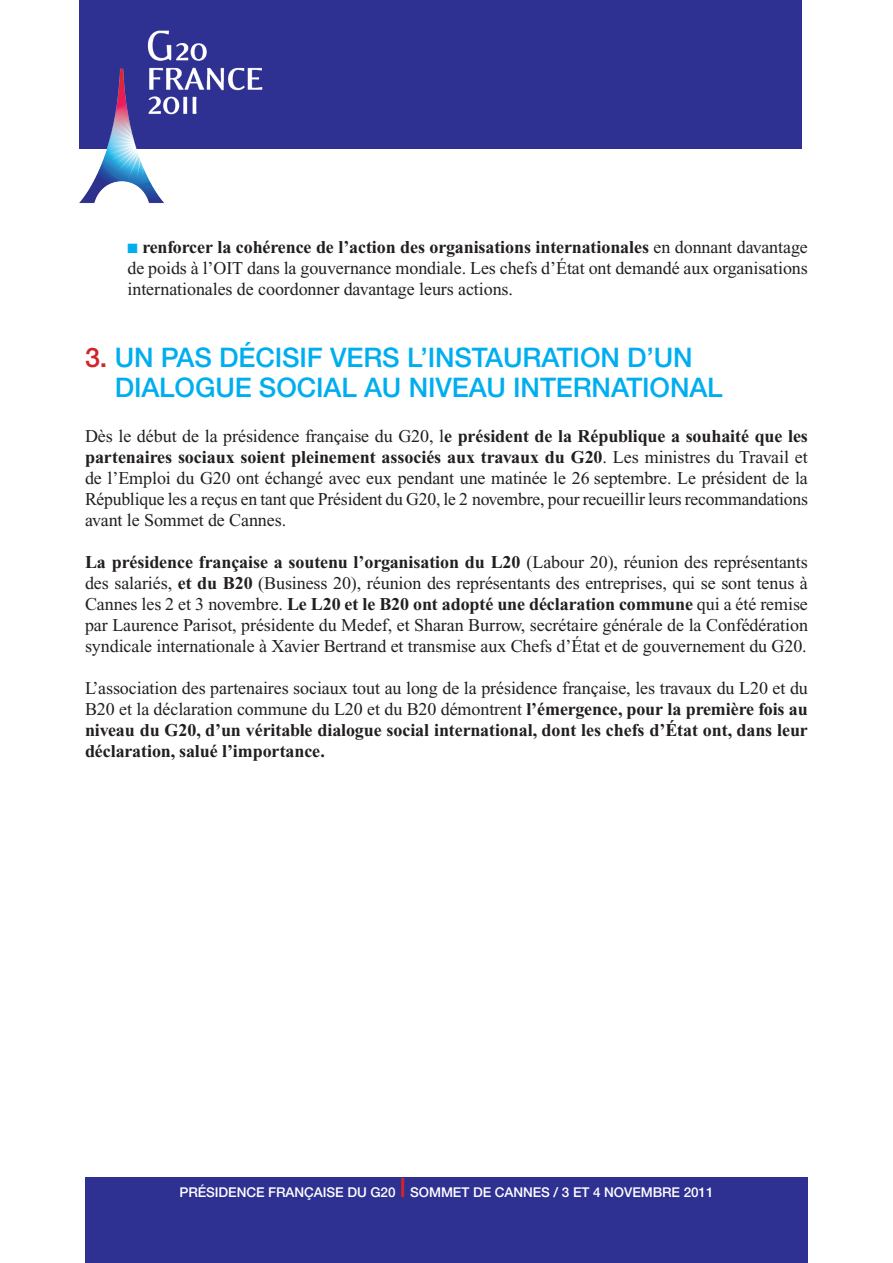
<style>
.page{position:relative;width:893px;height:1263px;background:#fff}
.page>*{position:absolute;margin:0;border:0;box-sizing:border-box;transform-origin:0 0}
._02_Titre_2{font:500 27px/30px "Helvetica Neue";letter-spacing:-.005em;color:#00aeef}
._01_Texte{font:18px/21px "Times New Roman";letter-spacing:-.005em;color:#231f20;text-align:justify}
._01_Texte-2{font:700 18px/21px "Times New Roman";letter-spacing:-.005em;color:#231f20;text-align:justify}
._02_Texte_retrait{font:18px/21px "Times New Roman";letter-spacing:-.005em;color:#231f20;text-align:justify}
.t1{font:500 13.5px "Helvetica Neue";letter-spacing:-.005em;color:#fff}
.s1{color:#00aeef}
.s2{font-weight:700}
.s3{color:#d1232a}
.s4{font-weight:400}
</style>
<div class="page">
<div style="left:85px;top:1178px;width:723px;height:85px;background:#2e3092"></div>
<hr style="left:401px;top:1178px;width:3px;height:19px;background:#d1232a">
<div style="left:79px;top:0;width:722px;height:149px;background:#2e3092"></div>
<img style="left:79px;top:30px;width:184px;height:173px">
<p class="_02_Texte_retrait" style="left:128px;top:236px;width:682px"><span class="s1">■</span> <span class="s2">renforcer la cohérence de l’action des organisations internationales</span> en donnant davantage de poids à l’OIT dans la gouvernance mondiale. Les chefs d’État ont demandé aux organisations internationales de coordonner davantage leurs actions.</p>
<p class="_02_Titre_2" style="left:115px;top:342px;width:610px;text-indent:-30px"><span class="s3">3.</span> UN PAS DÉCISIF VERS L’INSTAURATION D’UN<br>DIALOGUE SOCIAL AU NIVEAU INTERNATIONAL</p>
<p class="_01_Texte" style="left:85px;top:425px;width:724px">Dès le début de la présidence française du G20, l<span class="s2">e président de la République a souhaité que les partenaires sociaux soient pleinement associés aux travaux du G20</span>. Les ministres du Travail et de l’Emploi du G20 ont échangé avec eux pendant une matinée le 26 septembre. Le président de la République les a reçus en tant que Président du G20, le 2 novembre, pour recueillir leurs recommandations avant le Sommet de Cannes.</p>
<p class="_01_Texte" style="left:85px;top:551px;width:724px"><span class="s2">La présidence française a soutenu l’organisation du L20</span> (Labour 20), réunion des représentants des salariés, <span class="s2">et du B20</span> (Business 20), réunion des représentants des entreprises, qui se sont tenus à Cannes les 2 et 3 novembre. <span class="s2">Le L20 et le B20 ont adopté une déclaration commune</span> qui a été remise par Laurence Parisot, présidente du Medef, et Sharan Burrow, secrétaire générale de la Confédération syndicale internationale à Xavier Bertrand et transmise aux Chefs d’État et de gouvernement du G20.</p>
<p class="_01_Texte-2" style="left:85px;top:677px;width:724px"><span class="s4">L’association des partenaires sociaux tout au long de la présidence française, les travaux du L20 et du B20 et la déclaration commune du L20 et du B20 démontrent</span> l’émergence, pour la première fois au niveau du G20, d’un véritable dialogue social international, dont les chefs d’État ont, dans leur déclaration, salué l’importance.</p>
<p class="t1" style="left:179px;top:1184px;width:536px">PRÉSIDENCE FRANÇAISE DU G20 SOMMET DE CANNES / 3 ET 4 NOVEMBRE 2011</p>
</div>
